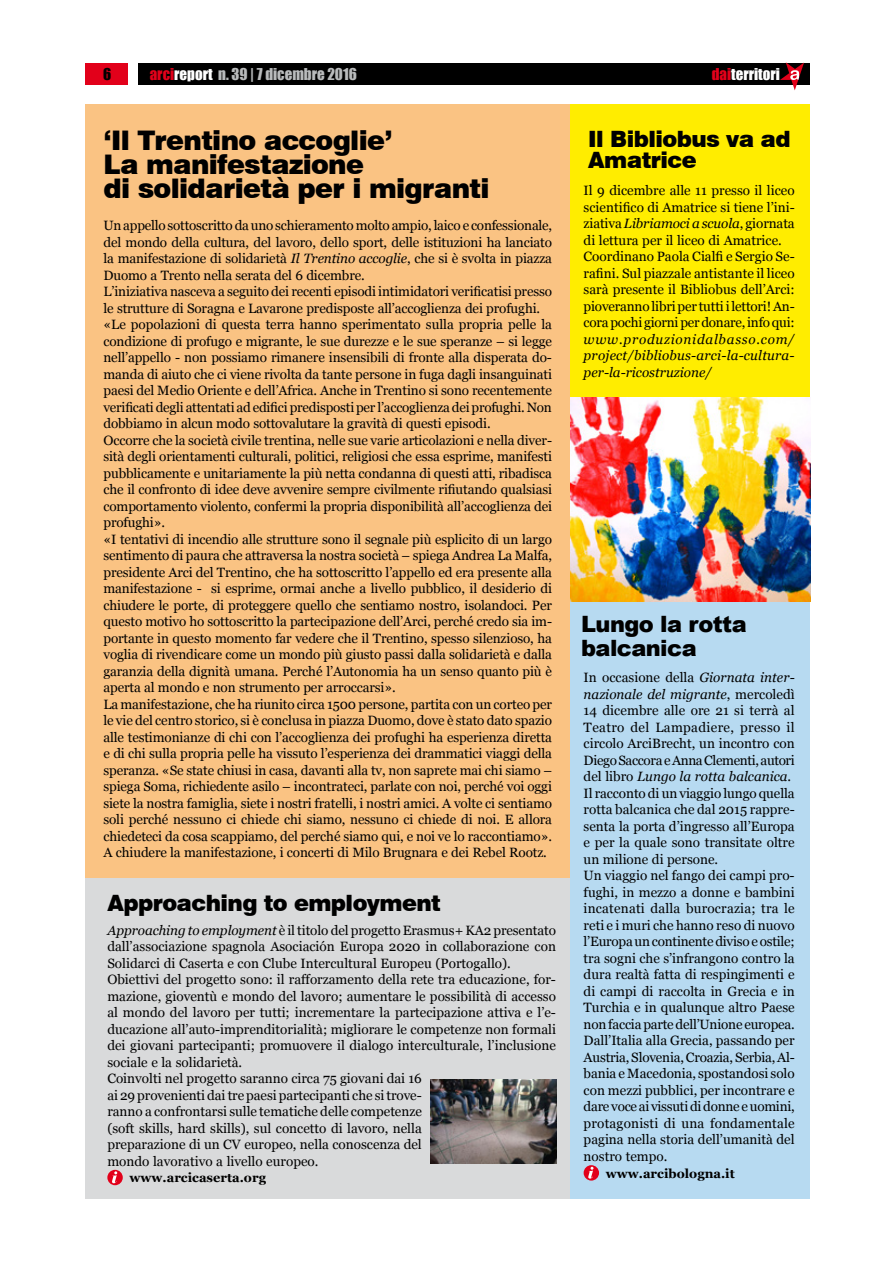
<style>
.page{position:relative;width:893px;height:1263px;background:#fff}
.page>*{position:absolute;margin:0;border:0;box-sizing:border-box;transform-origin:0 0}
.t1{font:900 27px/24px "Swiss 721 BT";letter-spacing:-.025em;color:#000}
.t2{font:900 22.5px/21px "Swiss 721 BT";letter-spacing:-.025em;color:#000}
.t3{font:900 22.5px/24px "Arial";letter-spacing:-.025em;color:#000}
.t4{font:15px "Impact";color:#b9bbbc}
.t5{font:15px "Impact";color:#fff}
.t6{font:15px "Impact";color:#000}
.t7{font:13.5px/16.5px "Georgia";letter-spacing:-.01em;color:#000}
.t8{font:italic 13.5px/16.5px "Georgia";letter-spacing:.015em;color:#000;text-align:justify}
.t9{font:700 12.75px "Georgia";color:#000}
.s1{color:#e2001a}
.s2{color:#fff}
.s3{font-style:italic}
</style>
<div class="page">
<div style="left:85px;top:64px;width:43px;height:21px;background:#e2001a"></div>
<div style="left:138px;top:64px;width:672px;height:21px;background:#000"></div>
<div style="left:85px;top:870px;width:485px;height:329px;background:#d9dadb"></div>
<svg style="left:780px;top:62px;width:24px;height:28px"></svg>
<div style="left:85px;top:104px;width:485px;height:774px;background:#fac383"></div>
<div style="left:570px;top:104px;width:240px;height:455px;background:#ffed00"></div>
<div style="left:570px;top:531px;width:240px;height:668px;background:#b7daf1"></div>
<div style="left:584px;top:1165px;width:15px;height:15px;background:#e2001a;border-radius:50%"></div>
<svg style="left:588px;top:1167px;width:5px;height:11px"></svg>
<svg style="left:107px;top:1170px;width:16px;height:15px"></svg>
<svg style="left:112px;top:1171px;width:5px;height:12px"></svg>
<img style="left:570px;top:398px;width:240px;height:204px">
<img style="left:430px;top:1079px;width:126px;height:84px">
<p class="t6" style="left:103px;top:62px;width:10px">6</p>
<p class="t4" style="left:150px;top:62px;width:209px"><span class="s1">arci</span><span class="s2">report</span> n. 39 | 7 dicembre 2016</p>
<p class="t5" style="left:712px;top:62px;width:70px"><span class="s1">dai</span>territori</p>
<h1 class="t1" style="left:103px;top:128px;width:387px">‘Il Trentino accoglie’<br>La manifestazione<br>di solidarietà per i migranti</h1>
<h2 class="t2" style="left:588px;top:128px;width:204px">Il Bibliobus va ad<br>Amatrice</h2>
<p class="t7" style="left:584px;top:183px;width:213px">Il 9 dicembre alle 11 presso il liceo scientifico di Amatrice si tiene l’ini&shy;ziativa <span class="s3">Libriamoci a scuola</span>, giornata di lettura per il liceo di Amatrice.<br>Coordinano Paola Cialfi e Sergio Se&shy;rafini. Sul piazzale antistante il liceo sarà presente il Bibliobus dell’Arci: pioveranno libri per tutti i lettori! An&shy;cora pochi giorni per donare, info qui:</p>
<p class="t8" style="left:584px;top:331px;width:213px">www.produzionidalbasso.com/ project/bibliobus-arci-la-cultura&shy;per-la-ricostruzione/</p>
<p class="t7" style="left:103px;top:218px;width:450px">Un appello sottoscritto da uno schieramento molto ampio, laico e confessionale, del mondo della cultura, del lavoro, dello sport, delle istituzioni ha lanciato la manifestazione di solidarietà <span class="s3">Il Trentino accoglie</span>, che si è svolta in piazza Duomo a Trento nella serata del 6 dicembre.<br>L’iniziativa nasceva a seguito dei recenti episodi intimidatori verificatisi presso le strutture di Soragna e Lavarone predisposte all’accoglienza dei profughi. «Le popolazioni di questa terra hanno sperimentato sulla propria pelle la condizione di profugo e migrante, le sue durezze e le sue speranze – si legge nell’appello - non possiamo rimanere insensibili di fronte alla disperata do&shy;manda di aiuto che ci viene rivolta da tante persone in fuga dagli insanguinati paesi del Medio Oriente e dell’Africa. Anche in Trentino si sono recentemente verificati degli attentati ad edifici predisposti per l’accoglienza dei profughi. Non dobbiamo in alcun modo sottovalutare la gravità di questi episodi.<br>Occorre che la società civile trentina, nelle sue varie articolazioni e nella diver&shy;sità degli orientamenti culturali, politici, religiosi che essa esprime, manifesti pubblicamente e unitariamente la più netta condanna di questi atti, ribadisca che il confronto di idee deve avvenire sempre civilmente rifiutando qualsiasi comportamento violento, confermi la propria disponibilità all’accoglienza dei profughi».<br>«I tentativi di incendio alle strutture sono il segnale più esplicito di un largo sentimento di paura che attraversa la nostra società – spiega Andrea La Malfa, presidente Arci del Trentino, che ha sottoscritto l’appello ed era presente alla manifestazione - si esprime, ormai anche a livello pubblico, il desiderio di chiudere le porte, di proteggere quello che sentiamo nostro, isolandoci. Per questo motivo ho sottoscritto la partecipazione dell’Arci, perché credo sia im&shy;portante in questo momento far vedere che il Trentino, spesso silenzioso, ha voglia di rivendicare come un mondo più giusto passi dalla solidarietà e dalla garanzia della dignità umana. Perché l’Autonomia ha un senso quanto più è aperta al mondo e non strumento per arroccarsi».<br>La manifestazione, che ha riunito circa 1500 persone, partita con un corteo per le vie del centro storico, si è conclusa in piazza Duomo, dove è stato dato spazio alle testimonianze di chi con l’accoglienza dei profughi ha esperienza diretta e di chi sulla propria pelle ha vissuto l’esperienza dei drammatici viaggi della speranza. «Se state chiusi in casa, davanti alla tv, non saprete mai chi siamo – spiega Soma, richiedente asilo – incontrateci, parlate con noi, perché voi oggi siete la nostra famiglia, siete i nostri fratelli, i nostri amici. A volte ci sentiamo soli perché nessuno ci chiede chi siamo, nessuno ci chiede di noi. E allora chiedeteci da cosa scappiamo, del perché siamo qui, e noi ve lo raccontiamo».<br>A chiudere la manifestazione, i concerti di Milo Brugnara e dei Rebel Rootz.</p>
<h2 class="t3" style="left:581px;top:611px;width:167px">Lungo la rotta balcanica</h2>
<p class="t7" style="left:584px;top:670px;width:213px">In occasione della <span class="s3">Giornata inter&shy;nazionale del migrante</span>, mercoledì 14 dicembre alle ore 21 si terrà al Teatro del Lampadiere, presso il circolo ArciBrecht, un incontro con Diego Saccora e Anna Clementi, autori del libro <span class="s3">Lungo la rotta balcanica</span>.<br>Il racconto di un viaggio lungo quella rotta balcanica che dal 2015 rappre&shy;senta la porta d’ingresso all’Europa e per la quale sono transitate oltre un milione di persone.<br>Un viaggio nel fango dei campi pro&shy;fughi, in mezzo a donne e bambini incatenati dalla burocrazia; tra le reti e i muri che hanno reso di nuovo l’Europa un continente diviso e ostile; tra sogni che s’infrangono contro la dura realtà fatta di respingimenti e di campi di raccolta in Grecia e in Turchia e in qualunque altro Paese non faccia parte dell’Unione europea.<br>Dall’Italia alla Grecia, passando per Austria, Slovenia, Croazia, Serbia, Al&shy;bania e Macedonia, spostandosi solo con mezzi pubblici, per incontrare e dare voce ai vissuti di donne e uomini, protagonisti di una fondamentale pagina nella storia dell’umanità del nostro tempo.</p>
<p class="t9" style="left:606px;top:1165px;width:131px">www.arcibologna.it</p>
<h2 class="t2" style="left:107px;top:892px;width:335px">Approaching to employment</h2>
<p class="t7" style="left:107px;top:922px;width:450px"><span class="s3">Approaching to employment</span> è il titolo del progetto Erasmus+ KA2 presentato dall’associazione spagnola Asociación Europa 2020 in collaborazione con Solidarci di Caserta e con Clube Intercultural Europeu (Portogallo).<br>Obiettivi del progetto sono: il rafforzamento della rete tra educazione, for&shy;mazione, gioventù e mondo del lavoro; aumentare le possibilità di accesso al mondo del lavoro per tutti; incrementare la partecipazione attiva e l’e&shy;ducazione all’auto-imprenditorialità; migliorare le competenze non formali dei giovani partecipanti; promuovere il dialogo interculturale, l’inclusione sociale e la solidarietà.<br>Coinvolti nel progetto saranno circa 75 giovani dai 16<br>ai 29 provenienti dai tre paesi partecipanti che si trove-<br>ranno a confrontarsi sulle tematiche delle competenze<br>(soft skills, hard skills), sul concetto di lavoro, nella<br>preparazione di un CV europeo, nella conoscenza del<br>mondo lavorativo a livello europeo.</p>
<p class="t9" style="left:130px;top:1169px;width:138px">www.arcicaserta.org</p>
</div>
